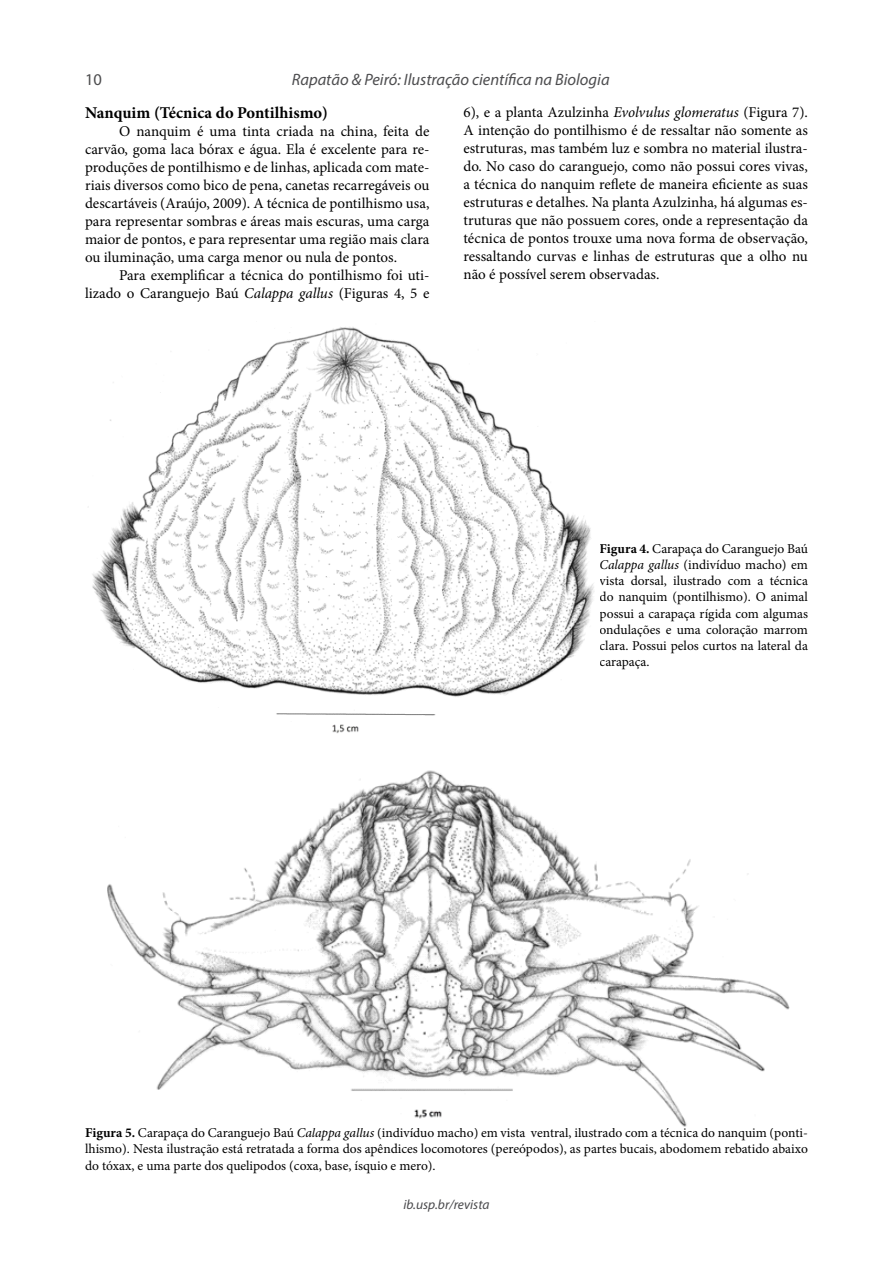
<style>
.page{position:relative;width:893px;height:1263px;background:#fff}
.page>*{position:absolute;margin:0;border:0;box-sizing:border-box;transform-origin:0 0}
.t1{font:italic 16.5px "Myriad Pro";color:#4d4d4f}
.t2{font:700 16.5px "Minion Pro";color:#000}
.t3{font:16.5px "Myriad Pro";color:#4d4d4f}
.t4{font:15px/18px "Minion Pro";color:#000;text-align:justify}
.t5{font:13.5px/16.2px "Minion Pro";color:#000;text-align:justify}
.t6{font:italic 13.5px "Myriad Pro";color:#4a4a4d}
.s1{font-style:italic}
.s2{font-weight:700}
</style>
<div class="page">
<img style="left:88px;top:327px;width:506px;height:406px">
<img style="left:107px;top:770px;width:683px;height:357px">
<p class="t3" style="left:85px;top:69px;width:18px">10</p>
<p class="t1" style="left:292px;top:69px;width:319px">Rapatão &amp; Peiró: Ilustração científica na Biologia</p>
<p class="t2" style="left:85px;top:101px;width:245px">Nanquim (Técnica do Pontilhismo)</p>
<p class="t4" style="left:85px;top:123px;width:346px;text-indent:34px">O nanquim é uma tinta criada na china, feita de carvão, goma laca bórax e água. Ela é excelente para re&shy;produções de pontilhismo e de linhas, aplicada com mate&shy;riais diversos como bico de pena, canetas recarregáveis ou descartáveis (Araújo, 2009). A técnica de pontilhismo usa, para representar sombras e áreas mais escuras, uma carga maior de pontos, e para representar uma região mais clara ou iluminação, uma carga menor ou nula de pontos.</p>
<p class="t4" style="left:85px;top:267px;width:346px;text-align:right">Para exemplificar a técnica do pontilhismo foi uti&shy;lizado o Caranguejo Baú <span class="s1">Calappa gallus</span> (Figuras 4, 5 e</p>
<p class="t4" style="left:463px;top:103px;width:346px">6), e a planta Azulzinha <span class="s1">Evolvulus glomeratus</span> (Figura 7).<br>A intenção do pontilhismo é de ressaltar não somente as estruturas, mas também luz e sombra no material ilustra&shy;do. No caso do caranguejo, como não possui cores vivas, a técnica do nanquim reflete de maneira eficiente as suas estruturas e detalhes. Na planta Azulzinha, há algumas es&shy;truturas que não possuem cores, onde a representação da técnica de pontos trouxe uma nova forma de observação, ressaltando curvas e linhas de estruturas que a olho nu não é possível serem observadas.</p>
<p class="t5" style="left:600px;top:540px;width:210px"><span class="s2">Figura 4.</span> Carapaça do Caranguejo Baú <span class="s1">Calappa gallus</span> (indivíduo macho) em vista dorsal, ilustrado com a técnica do nanquim (pontilhismo). O animal possui a carapaça rígida com algumas ondulações e uma coloração marrom clara. Possui pelos curtos na lateral da carapaça.</p>
<p class="t5" style="left:85px;top:1125px;width:724px"><span class="s2">Figura 5.</span> Carapaça do Caranguejo Baú <span class="s1">Calappa gallus</span> (indivíduo macho) em vista ventral, ilustrado com a técnica do nanquim (ponti&shy;lhismo). Nesta ilustração está retratada a forma dos apêndices locomotores (pereópodos), as partes bucais, abodomem rebatido abaixo do tóxax, e uma parte dos quelipodos (coxa, base, ísquio e mero).</p>
<p class="t6" style="left:403px;top:1196px;width:88px">ib.usp.br/revista</p>
</div>
